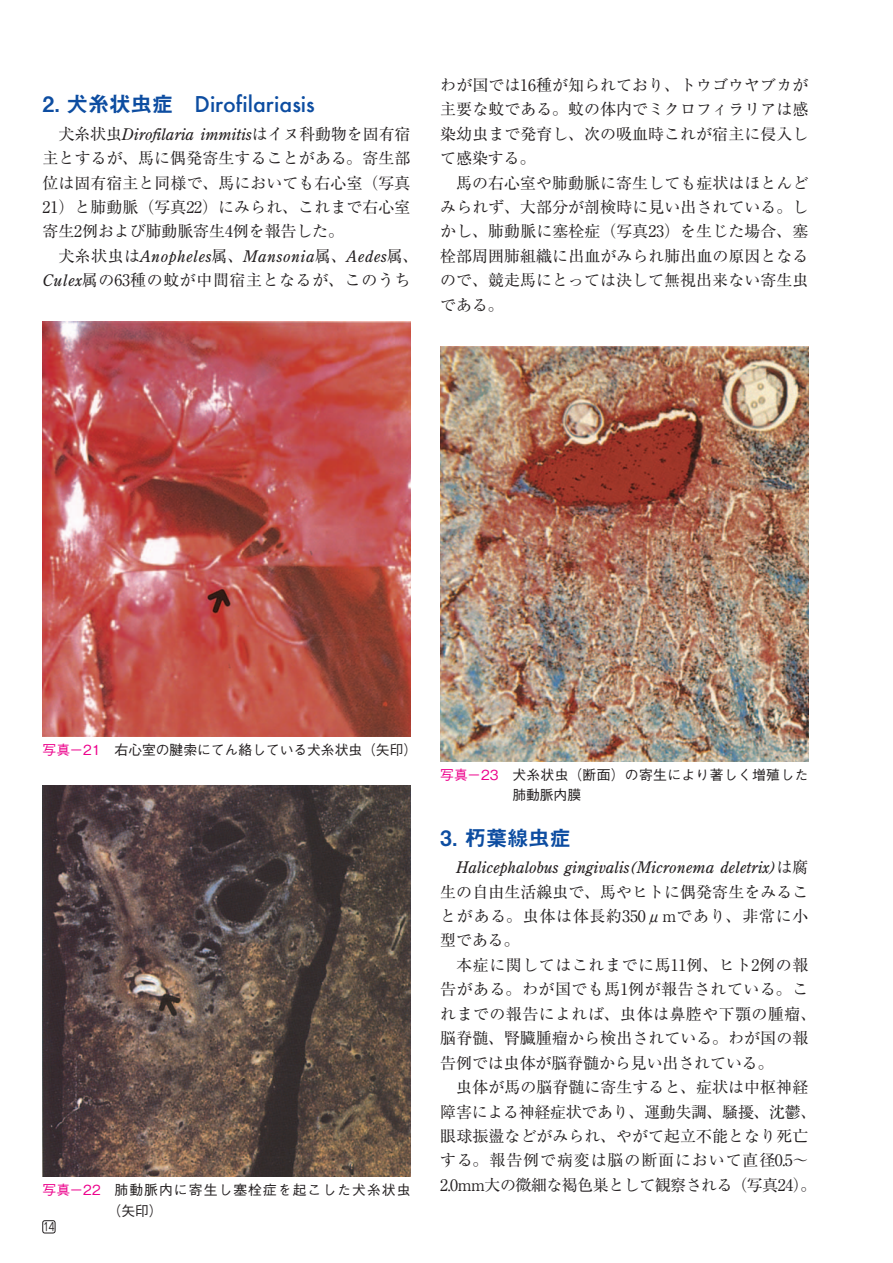
<style>
.page{position:relative;width:893px;height:1263px;background:#fff}
.page>*{position:absolute;margin:0;border:0;box-sizing:border-box;transform-origin:0 0}
.t1{font:500 21.3px "Futura";color:#0d4da1}
.t2{font:21.3px "Midashi Go Pro MB31 90 pv RKSJ H";color:#0d4da1}
.t3{font:15.9px/24.5px "Ryumin Pro Regular 90 pv RKSJ H";letter-spacing:.005em;color:#231f20;text-align:justify}
.t4{font:15.9px/24.5px "Ryumin Pro Regular 90 pv RKSJ H";letter-spacing:.03em;color:#231f20}
.t5{font:italic 15.9px "Century Old Style";color:#231f20}
.t6{font:italic 15.9px "Century Old Style";letter-spacing:.035em;color:#231f20}
.t7{font:15.9px "Ryumin Pro Regular 90 pv RKSJ H";letter-spacing:-.03em;color:#231f20}
.t8{font:15.9px "Ryumin Pro Regular 90 pv RKSJ H";letter-spacing:.04em;color:#231f20}
.t9{font:13.8px/20.2px "Gothic BBB Pro Medium 90 pv RKSJ H";letter-spacing:.02em;color:#231f20}
.t10{font:13.8px "Gothic BBB Pro Medium 90 pv RKSJ H";letter-spacing:-.005em;color:#231f20}
.t11{font:13.8px "Gothic BBB Pro Medium 90 pv RKSJ H";letter-spacing:.075em;color:#231f20}
.t12{font:11.1px "Jun 201 Pro Regular 90 pv RKSJ H";color:#231f20;scale:.9 1}
.s1{font-family:"Midashi Go Pro MB31 90 pv RKSJ H";font-weight:400}
.s2{font-family:"Ryumin Pro Regular 90 pv RKSJ H";font-style:normal}
.s3{font-family:"Century Old Style";font-style:italic}
.s4{color:#ed028c}
</style>
<div class="page">
<img style="left:43px;top:321px;width:367px;height:416px">
<img style="left:440px;top:346px;width:368px;height:415px">
<div style="left:43px;top:1220px;width:12px;height:13px;border:1px solid #231f20;border-radius:2px"></div>
<img style="left:43px;top:786px;width:367px;height:391px">
<h1 class="t1" style="left:43px;top:90px;width:274px"><span class="s1">2. 犬糸状虫症　</span>Dirofilariasis</h1>
<p class="t5" style="left:58px;top:128px;width:353px"><span class="s2">犬糸状虫</span>Dirofilaria immitis<span class="s2">はイヌ科動物を固有宿</span></p>
<p class="t3" style="left:43px;top:148px;width:369px">主とするが、馬に偶発寄生することがある。寄生部位は固有宿主と同様で、馬においても右心室（写真21）と肺動脈（写真22）にみられ、これまで右心室寄生2例および肺動脈寄生4例を報告した。</p>
<p class="t6" style="left:58px;top:250px;width:361px"><span class="s2">犬糸状虫は</span>Anopheles<span class="s2">属、</span>Mansonia<span class="s2">属、</span>Aedes<span class="s2">属、</span></p>
<p class="t8" style="left:43px;top:274px;width:369px"><span class="s3">Culex</span>属の63種の蚊が中間宿主となるが、このうち</p>
<p class="t3" style="left:440px;top:75px;width:369px">わが国では16種が知られており、トウゴウヤブカが主要な蚊である。蚊の体内でミクロフィラリアは感染幼虫まで発育し、次の吸血時これが宿主に侵入して感染する。</p>
<p class="t3" style="left:440px;top:172px;width:369px;text-indent:16px">馬の右心室や肺動脈に寄生しても症状はほとんどみられず、大部分が剖検時に見い出されている。しかし、肺動脈に塞栓症（写真23）を生じた場合、塞栓部周囲肺組織に出血がみられ肺出血の原因となるので、競走馬にとっては決して無視出来ない寄生虫である。</p>
<p class="t10" style="left:43px;top:745px;width:376px"><span class="s4">写真－21　</span>右心室の腱索にてん絡している犬糸状虫（矢印）</p>
<p class="t9" style="left:512px;top:766px;width:297px;text-indent:-72px"><span class="s4">写真－23　</span> 犬糸状虫（断面）の寄生により著しく増殖した肺動脈内膜</p>
<h1 class="t2" style="left:440px;top:830px;width:132px">3. 朽葉線虫症</h1>
<p class="t5" style="left:456px;top:861px;width:353px">Halicephalobus gingivalis(Micronema deletrix)<span class="s2">は腐</span></p>
<p class="t3" style="left:440px;top:881px;width:369px">生の自由生活線虫で、馬やヒトに偶発寄生をみることがある。虫体は体長約350μmであり、非常に小型である。</p>
<p class="t4" style="left:440px;top:955px;width:377px;text-indent:16px">本症に関してはこれまでに馬11例、ヒト2例の報告がある。わが国でも馬1例が報告されている。これまでの報告によれば、虫体は鼻腔や下顎の腫瘤、脳脊髄、腎臓腫瘤から検出されている。わが国の報告例では虫体が脳脊髄から見い出されている。</p>
<p class="t3" style="left:440px;top:1077px;width:377px;text-align:center">虫体が馬の脳脊髄に寄生すると、症状は中枢神経<br>障害による神経症状であり、運動失調、騒擾、沈鬱、眼球振盪などがみられ、やがて起立不能となり死亡する。報告例で病変は脳の断面において直径0.5～</p>
<p class="t11" style="left:43px;top:1185px;width:369px"><span class="s4">写真－22　</span> 肺動脈内に寄生し塞栓症を起こした犬糸状虫</p>
<p class="t7" style="left:440px;top:1179px;width:377px">2.0mm大の微細な褐色巣として観察される（写真24）。</p>
<p class="t9" style="left:108px;top:1202px;width:57px">（矢印）</p>
<p class="t12" style="left:43px;top:1223px;width:14px">14</p>
</div>
